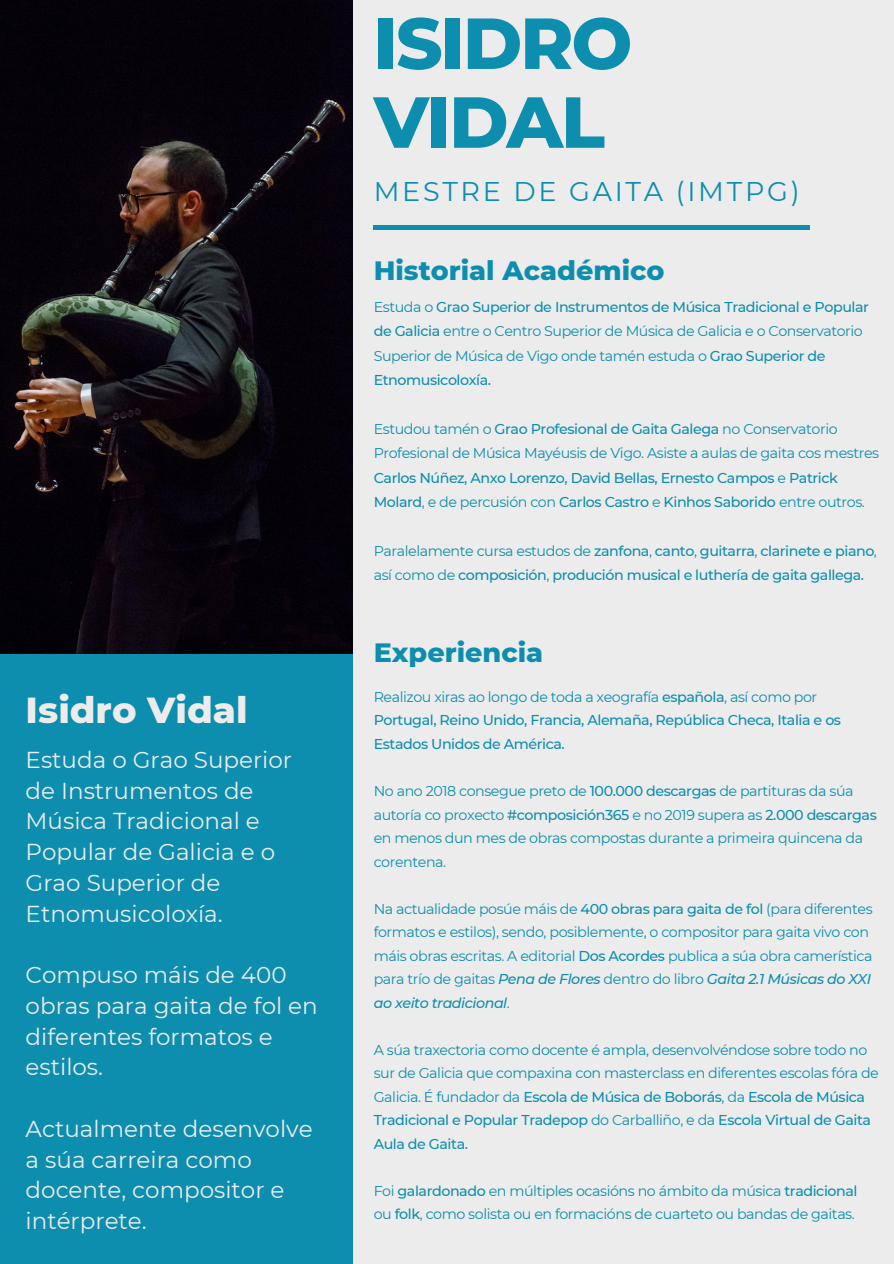
<style>
.page{position:relative;width:894px;height:1264px;background:#fff}
.page>*{position:absolute;margin:0;border:0;box-sizing:border-box;transform-origin:0 0}
.t1{font:800 72px/78.8px "Montserrat";letter-spacing:-.03em;color:#0d8eae}
.t2{font:800 36.9px "Montserrat";color:#ececec}
.t3{font:800 27px "Montserrat";color:#0d8eae}
.t4{font:27px "Montserrat";letter-spacing:.1em;color:#0d8eae}
.t5{font:22.95px/30.8px "Montserrat";color:#ececec}
.t6{font:14.25px/23.5px "Montserrat";letter-spacing:-.03em;color:#0d8eae}
.t7{font:500 14.25px/23.5px "Montserrat";letter-spacing:-.03em;color:#0d8eae}
.s1{font-weight:500}
.s2{font-weight:400}
.s3{font-weight:500;font-style:italic}
</style>
<div class="page">
<div style="left:0;top:0;width:893px;height:1263px;background:#ececec"></div>
<div style="left:0;top:604px;width:352px;height:659px;background:#0d8eae"></div>
<hr style="left:373px;top:225px;width:436px;height:4px;background:#0d8eae">
<img style="left:0;top:0;width:352px;height:653px">
<h2 class="t2" style="left:26px;top:686px;width:223px">Isidro Vidal</h2>
<h3 class="t5" style="left:26px;top:744px;width:268px">Estuda o Grao Superior de Instrumentos de<br>Música Tradicional e<br>Popular de Galicia e o<br>Grao Superior de<br>Etnomusicoloxía.</h3>
<h3 class="t5" style="left:26px;top:959px;width:293px">Compuso máis de 400 obras para gaita de fol en diferentes formatos e estilos.</h3>
<h3 class="t5" style="left:26px;top:1113px;width:288px">Actualmente desenvolve a súa carreira como docente, compositor e intérprete.</h3>
<h1 class="t1" style="left:373px;top:4px;width:260px">ISIDRO<br>VIDAL</h1>
<h3 class="t4" style="left:373px;top:175px;width:427px">MESTRE DE GAITA (IMTPG)</h3>
<h3 class="t3" style="left:373px;top:253px;width:292px">Historial Académico</h3>
<p class="t6" style="left:373px;top:295px;width:496px;line-height:24.3px">Estuda o <span class="s1">Grao Superior de Instrumentos de Música Tradicional e Popular de Galicia</span> entre o Centro Superior de Música de Galicia e o Conservatorio Superior de Música de Vigo onde tamén estuda o <span class="s1">Grao Superior de Etnomusicoloxía.</span></p>
<p class="t6" style="left:373px;top:416px;width:507px;line-height:24.3px">Estudou tamén o <span class="s1">Grao Profesional de Gaita Galega</span> no Conservatorio Profesional de Música Mayéusis de Vigo. Asiste a aulas de gaita cos mestres <span class="s1">Carlos Núñez, Anxo Lorenzo, David Bellas, Ernesto Campos</span> e <span class="s1">Patrick Molard</span>, e de percusión con <span class="s1">Carlos Castro</span> e <span class="s1">Kinhos Saborido</span> entre outros.</p>
<p class="t7" style="left:373px;top:538px;width:504px;line-height:24.3px"><span class="s2">Paralelamente cursa estudos de</span> zanfona<span class="s2">,</span> canto<span class="s2">,</span> guitarra<span class="s2">,</span> clarinete e piano<span class="s2">, así como de</span> composición<span class="s2">,</span> produción musical e luthería de gaita gallega.</p>
<h3 class="t3" style="left:373px;top:636px;width:171px">Experiencia</h3>
<p class="t7" style="left:373px;top:685px;width:469px"><span class="s2">Realizou xiras ao longo de toda a xeografía</span> española<span class="s2">, así como por<br></span>Portugal, Reino Unido, Francia, Alemaña, República Checa, Italia e os<br>Estados Unidos de América.</p>
<p class="t6" style="left:373px;top:779px;width:504px">No ano 2018 consegue preto de <span class="s1">100.000 descargas</span> de partituras da súa autoría co proxecto <span class="s1">#composición365</span> e no 2019 supera as <span class="s1">2.000 descargas </span>en menos dun mes de obras compostas durante a primeira quincena da corentena.</p>
<p class="t6" style="left:373px;top:896px;width:500px">Na actualidade posúe máis de <span class="s1">400 obras para gaita de fol</span> (para diferentes formatos e estilos), sendo, posiblemente, o compositor para gaita vivo con máis obras escritas. A editorial <span class="s1">Dos Acordes</span> publica a súa obra camerística para trío de gaitas <span class="s3">Pena de Flores</span> dentro do libro <span class="s3">Gaita 2.1 Músicas do XXI ao xeito tradicional</span>.</p>
<p class="t6" style="left:373px;top:1037px;width:506px">A súa traxectoria como docente é ampla, desenvolvéndose sobre todo no sur de Galicia que compaxina con masterclass en diferentes escolas fóra de Galicia. É fundador da <span class="s1">Escola de Música de Boborás</span>, da <span class="s1">Escola de Música Tradicional e Popular Tradepop</span> do Carballiño, e da <span class="s1">Escola Virtual de Gaita Aula de Gaita.</span></p>
<p class="t6" style="left:373px;top:1178px;width:485px">Foi <span class="s1">galardonado</span> en múltiples ocasións no ámbito da música <span class="s1">tradicional </span>ou <span class="s1">folk</span>, como solista ou en formacións de cuarteto ou bandas de gaitas.</p>
</div>
